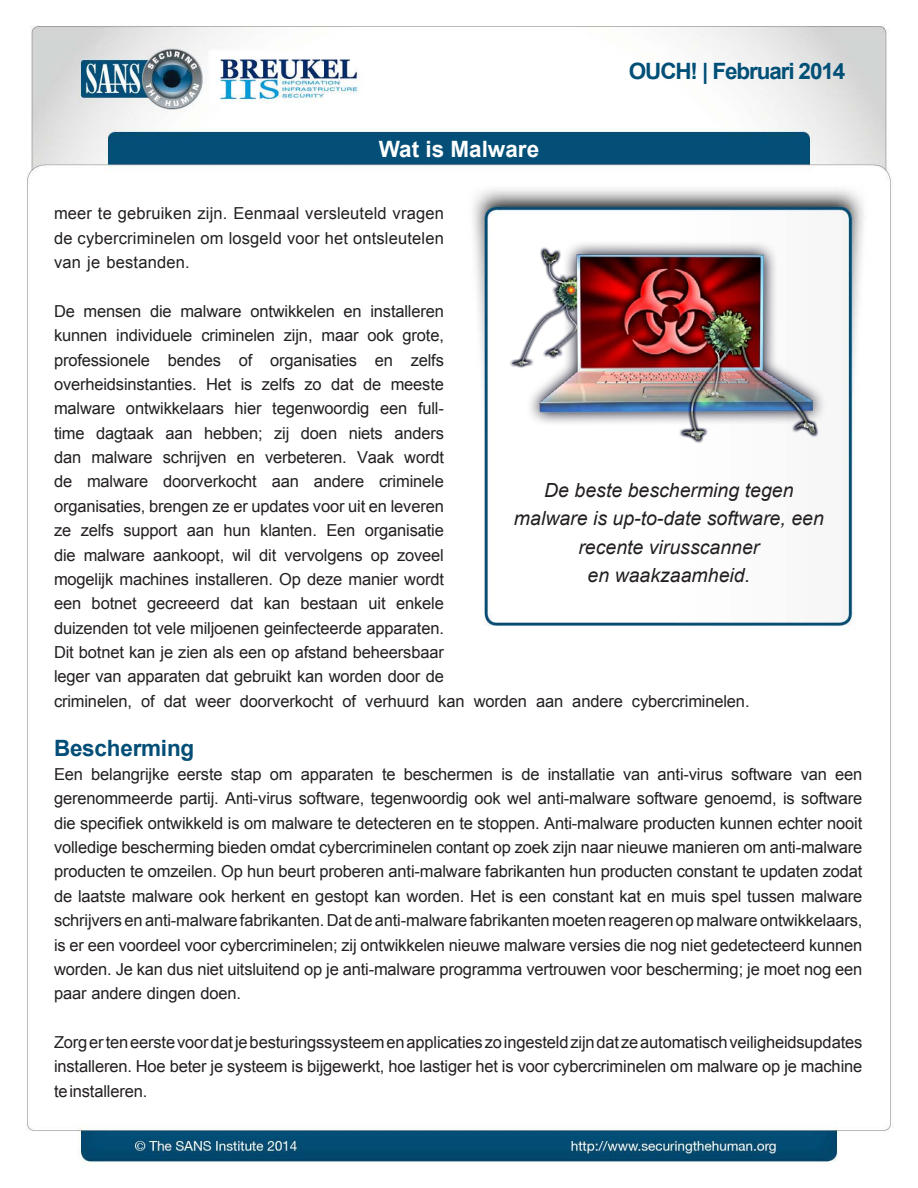
<style>
.page{position:relative;width:918px;height:1188px;background:#fff}
.page>*{position:absolute;margin:0;border:0;box-sizing:border-box;transform-origin:0 0}
.t1{font:700 22.5px "Arial";letter-spacing:-.05em;color:#004f77}
.t2{font:700 22.5px "Arial";color:#fff}
.MainText{font:700 22.5px "Arial";letter-spacing:-.01em;color:#024e77}
.t3{font:italic 19.5px/28.5px "Arial";color:#231f20;text-align:center}
.MainText-2{font:16.5px/24.3px "Arial";letter-spacing:-.01em;color:#231f20;text-align:justify}
</style>
<div class="page">
<img style="left:26px;top:25px;width:865px;height:1139px">
<img style="left:502px;top:215px;width:324px;height:246px">
<h1 class="t2" style="left:379px;top:134px;width:162px">Wat is Malware</h1>
<p class="MainText-2" style="left:54px;top:202px;width:391px">meer te gebruiken zijn. Eenmaal versleuteld vragen de cybercriminelen om losgeld voor het ontsleutelen van je bestanden.</p>
<p class="MainText-2" style="left:370px;top:299px;width:75px">installeren</p>
<p class="MainText-2" style="left:54px;top:299px;width:22px">De</p>
<p class="MainText-2" style="left:150px;top:299px;width:23px">die</p>
<p class="MainText-2" style="left:180px;top:299px;width:63px">malware</p>
<p class="MainText-2" style="left:250px;top:299px;width:86px">ontwikkelen</p>
<p class="MainText-2" style="left:84px;top:299px;width:59px">mensen</p>
<p class="MainText-2" style="left:344px;top:299px;width:20px">en</p>
<p class="MainText-2" style="left:54px;top:323px;width:55px">kunnen</p>
<p class="MainText-2" style="left:116px;top:323px;width:78px">individuele</p>
<p class="MainText-2" style="left:201px;top:323px;width:75px">criminelen</p>
<p class="MainText-2" style="left:284px;top:323px;width:30px">zijn,</p>
<p class="MainText-2" style="left:321px;top:323px;width:39px">maar</p>
<p class="MainText-2" style="left:367px;top:323px;width:28px">ook</p>
<p class="MainText-2" style="left:403px;top:323px;width:43px">grote,</p>
<p class="MainText-2" style="left:54px;top:348px;width:98px">professionele</p>
<p class="MainText-2" style="left:168px;top:348px;width:55px">bendes</p>
<p class="MainText-2" style="left:239px;top:348px;width:15px">of</p>
<p class="MainText-2" style="left:270px;top:348px;width:89px">organisaties</p>
<p class="MainText-2" style="left:375px;top:348px;width:20px">en</p>
<p class="MainText-2" style="left:411px;top:348px;width:35px">zelfs</p>
<p class="MainText-2" style="left:54px;top:372px;width:144px">overheidsinstanties.</p>
<p class="MainText-2" style="left:206px;top:372px;width:27px">Het</p>
<p class="MainText-2" style="left:241px;top:372px;width:13px">is</p>
<p class="MainText-2" style="left:262px;top:372px;width:35px">zelfs</p>
<p class="MainText-2" style="left:305px;top:372px;width:19px">zo</p>
<p class="MainText-2" style="left:331px;top:372px;width:24px">dat</p>
<p class="MainText-2" style="left:363px;top:372px;width:20px">de</p>
<p class="MainText-2" style="left:391px;top:372px;width:55px">meeste</p>
<p class="MainText-2" style="left:54px;top:397px;width:63px">malware</p>
<p class="MainText-2" style="left:126px;top:397px;width:99px">ontwikkelaars</p>
<p class="MainText-2" style="left:235px;top:397px;width:29px">hier</p>
<p class="MainText-2" style="left:272px;top:397px;width:99px">tegenwoordig</p>
<p class="MainText-2" style="left:380px;top:397px;width:29px">een</p>
<p class="MainText-2" style="left:418px;top:397px;width:27px">full-</p>
<p class="MainText-2" style="left:54px;top:421px;width:32px">time</p>
<p class="MainText-2" style="left:96px;top:421px;width:59px">dagtaak</p>
<p class="MainText-2" style="left:165px;top:421px;width:29px">aan</p>
<p class="MainText-2" style="left:204px;top:421px;width:60px">hebben;</p>
<p class="MainText-2" style="left:274px;top:421px;width:17px">zij</p>
<p class="MainText-2" style="left:301px;top:421px;width:38px">doen</p>
<p class="MainText-2" style="left:349px;top:421px;width:36px">niets</p>
<p class="MainText-2" style="left:394px;top:421px;width:51px">anders</p>
<p class="MainText-2" style="left:54px;top:445px;width:29px">dan</p>
<p class="MainText-2" style="left:91px;top:445px;width:63px">malware</p>
<p class="MainText-2" style="left:163px;top:445px;width:65px">schrijven</p>
<p class="MainText-2" style="left:237px;top:445px;width:20px">en</p>
<p class="MainText-2" style="left:265px;top:445px;width:83px">verbeteren.</p>
<p class="MainText-2" style="left:357px;top:445px;width:39px">Vaak</p>
<p class="MainText-2" style="left:404px;top:445px;width:41px">wordt</p>
<h1 class="t1" style="left:629px;top:56px;width:218px">OUCH! | Februari 2014</h1>
<p class="MainText-2" style="left:54px;top:470px;width:20px">de</p>
<p class="MainText-2" style="left:54px;top:494px;width:391px">organisaties, brengen ze er updates voor uit en leveren</p>
<p class="MainText-2" style="left:365px;top:518px;width:81px">organisatie</p>
<p class="MainText-2" style="left:87px;top:470px;width:63px">malware</p>
<p class="MainText-2" style="left:163px;top:470px;width:95px">doorverkocht</p>
<p class="MainText-2" style="left:314px;top:470px;width:52px">andere</p>
<p class="MainText-2" style="left:379px;top:470px;width:66px">criminele</p>
<p class="MainText-2" style="left:272px;top:470px;width:29px">aan</p>
<p class="MainText-2" style="left:81px;top:518px;width:35px">zelfs</p>
<p class="MainText-2" style="left:224px;top:518px;width:29px">hun</p>
<p class="MainText-2" style="left:260px;top:518px;width:58px">klanten.</p>
<p class="MainText-2" style="left:326px;top:518px;width:31px">Een</p>
<p class="MainText-2" style="left:123px;top:518px;width:56px">support</p>
<p class="MainText-2" style="left:54px;top:518px;width:19px">ze</p>
<p class="MainText-2" style="left:187px;top:518px;width:29px">aan</p>
<p class="MainText-2" style="left:54px;top:543px;width:23px">die</p>
<p class="MainText-2" style="left:54px;top:567px;width:391px">mogelijk machines installeren. Op deze manier wordt</p>
<p class="MainText-2" style="left:396px;top:592px;width:49px">enkele</p>
<p class="MainText-2" style="left:84px;top:543px;width:63px">malware</p>
<p class="MainText-2" style="left:153px;top:543px;width:73px">aankoopt,</p>
<p class="MainText-2" style="left:232px;top:543px;width:20px">wil</p>
<p class="MainText-2" style="left:259px;top:543px;width:19px">dit</p>
<p class="MainText-2" style="left:284px;top:543px;width:80px">vervolgens</p>
<p class="MainText-2" style="left:397px;top:543px;width:48px">zoveel</p>
<p class="MainText-2" style="left:371px;top:543px;width:20px">op</p>
<p class="MainText-2" style="left:92px;top:592px;width:47px">botnet</p>
<p class="MainText-2" style="left:147px;top:592px;width:74px">gecreeerd</p>
<p class="MainText-2" style="left:231px;top:592px;width:24px">dat</p>
<p class="MainText-2" style="left:264px;top:592px;width:28px">kan</p>
<p class="MainText-2" style="left:300px;top:592px;width:59px">bestaan</p>
<p class="MainText-2" style="left:369px;top:592px;width:19px">uit</p>
<p class="MainText-2" style="left:54px;top:592px;width:391px;text-align:left">een<br>duizenden tot vele miljoenen geinfecteerde apparaten.<br>Dit botnet kan je zien als een op afstand beheersbaar leger van apparaten dat gebruikt kan worden door de</p>
<p class="MainText-2" style="left:141px;top:689px;width:15px">of</p>
<p class="MainText-2" style="left:54px;top:689px;width:80px">criminelen,</p>
<p class="MainText" style="left:54px;top:733px;width:142px">Bescherming</p>
<p class="MainText-2" style="left:164px;top:689px;width:24px">dat</p>
<p class="MainText-2" style="left:196px;top:689px;width:37px">weer</p>
<p class="MainText-2" style="left:240px;top:689px;width:95px">doorverkocht</p>
<p class="MainText-2" style="left:343px;top:689px;width:15px">of</p>
<p class="MainText-2" style="left:365px;top:689px;width:65px">verhuurd</p>
<p class="MainText-2" style="left:438px;top:689px;width:28px">kan</p>
<p class="t3" style="left:514px;top:476px;width:311px">De beste bescherming tegen malware is up-to-date software, een recente virusscanner</p>
<p class="t3" style="left:588px;top:562px;width:164px">en waakzaamheid.</p>
<p class="MainText-2" style="left:474px;top:689px;width:55px">worden</p>
<p class="MainText-2" style="left:536px;top:689px;width:29px">aan</p>
<p class="MainText-2" style="left:572px;top:689px;width:52px">andere</p>
<p class="MainText-2" style="left:632px;top:689px;width:119px">cybercriminelen.</p>
<p class="MainText-2" style="left:731px;top:762px;width:63px">software</p>
<p class="MainText-2" style="left:54px;top:762px;width:810px;text-align:left">Een<br>gerenommeerde partij. Anti-virus software, tegenwoordig ook wel anti-malware software genoemd, is software die specifiek ontwikkeld is om malware te detecteren en te stoppen. Anti-malware producten kunnen echter nooit volledige bescherming bieden omdat cybercriminelen contant op zoek zijn naar nieuwe manieren om anti-malware producten te omzeilen. Op hun beurt proberen anti-malware fabrikanten hun producten constant te updaten zodat de laatste malware ook herkent en gestopt kan worden. Het is een constant kat en muis spel tussen malware schrijversenanti-malwarefabrikanten.Datdeanti-malwarefabrikantenmoetenreagerenopmalwareontwikkelaars, is er een voordeel voor cybercriminelen; zij ontwikkelen nieuwe malware versies die nog niet gedetecteerd kunnen worden. Je kan dus niet uitsluitend op je anti-malware programma vertrouwen voor bescherming; je moet nog een paar andere dingen doen.</p>
<p class="MainText-2" style="left:54px;top:1030px;width:810px">Zorgerteneerstevoordatjebesturingssysteemenapplicatieszoingesteldzijndatzeautomatischveiligheidsupdates installeren. Hoe beter je systeem is bijgewerkt, hoe lastiger het is voor cybercriminelen om malware op je machine teinstalleren.</p>
<p class="MainText-2" style="left:91px;top:762px;width:80px">belangrijke</p>
<p class="MainText-2" style="left:404px;top:762px;width:91px">beschermen</p>
<p class="MainText-2" style="left:501px;top:762px;width:13px">is</p>
<p class="MainText-2" style="left:521px;top:762px;width:20px">de</p>
<p class="MainText-2" style="left:548px;top:762px;width:69px">installatie</p>
<p class="MainText-2" style="left:658px;top:762px;width:67px">anti-virus</p>
<p class="MainText-2" style="left:178px;top:762px;width:47px">eerste</p>
<p class="MainText-2" style="left:231px;top:762px;width:32px">stap</p>
<p class="MainText-2" style="left:301px;top:762px;width:74px">apparaten</p>
<p class="MainText-2" style="left:382px;top:762px;width:15px">te</p>
<p class="MainText-2" style="left:270px;top:762px;width:24px">om</p>
<p class="MainText-2" style="left:623px;top:762px;width:28px">van</p>
<p class="MainText-2" style="left:801px;top:762px;width:28px">van</p>
<p class="MainText-2" style="left:835px;top:762px;width:29px">een</p>
</div>
